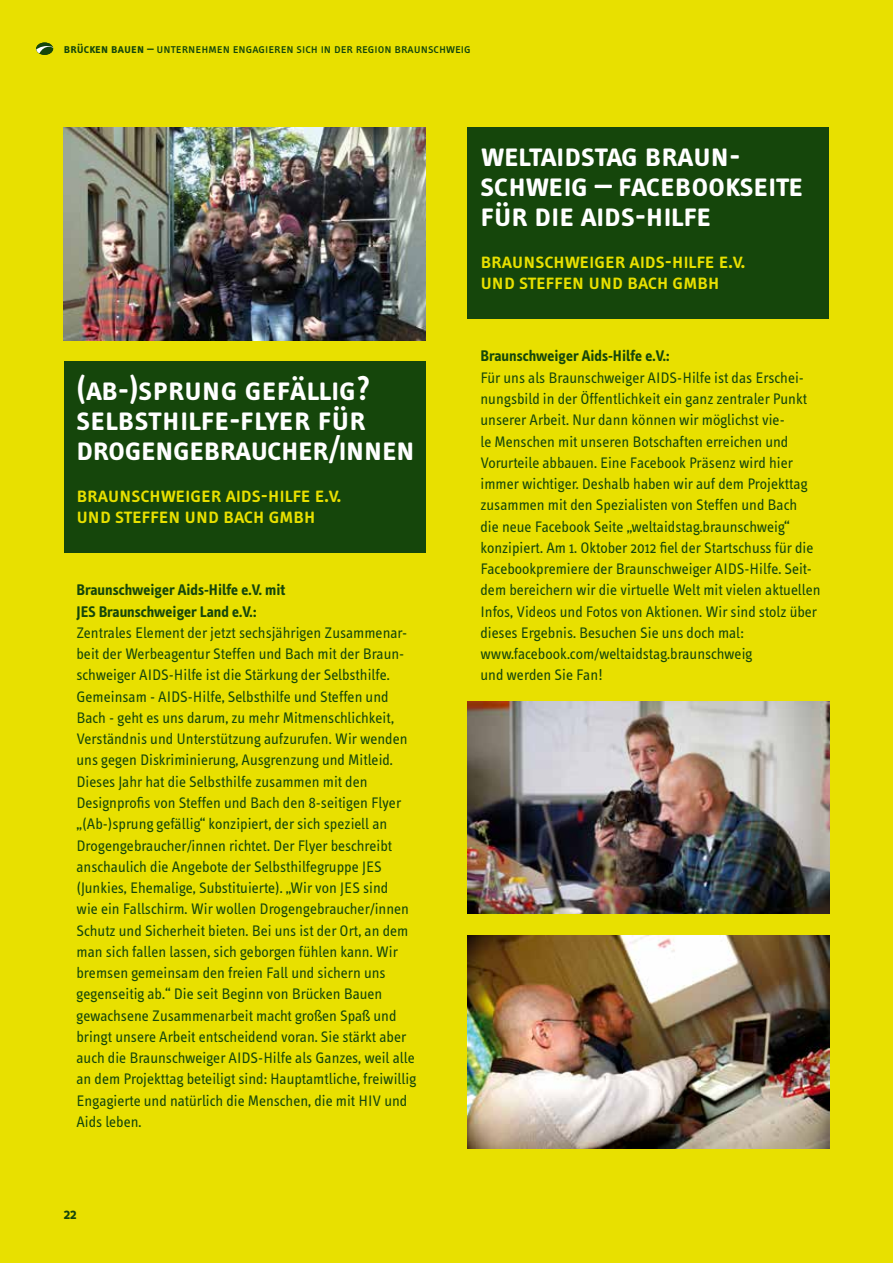
<style>
.page{position:relative;width:893px;height:1263px;background:#e8e000}
.page>*{position:absolute;margin:0;border:0;box-sizing:border-box;transform-origin:0 0}
.t1{font:34.5px/30px "Info Text Semi Bold Caps";letter-spacing:-.015em;color:#fff}
.t2{font:22.5px/21px "Info Text Medium Caps";letter-spacing:-.01em;color:#e8e000}
.t3{font:15.75px/21.3px "Info Text";color:#15460b}
.t4{font:700 15.75px/21.3px "Info Text";color:#15460b}
.t5{font:700 15px "Info Text";color:#15460b}
.t6{font:13.5px "Info Text Book Caps";color:#15460b}
.s1{font-family:"Info Text Semi Bold Caps"}
</style>
<div class="page">
<div style="left:36px;top:43px;width:17px;height:12px;background:#15460b;border-radius:50%"></div>
<svg style="left:36px;top:46px;width:17px;height:7px"></svg>
<img style="left:64px;top:128px;width:361px;height:212px">
<div style="left:64px;top:361px;width:361px;height:192px;background:#15460b"></div>
<div style="left:468px;top:128px;width:361px;height:191px;background:#15460b"></div>
<img style="left:468px;top:702px;width:361px;height:212px">
<img style="left:468px;top:935px;width:361px;height:213px">
<p class="t6" style="left:64px;top:41px;width:409px"><span class="s1">brücken bauen –</span> unternehmen engagieren sich in der region braunschweig</p>
<h1 class="t1" style="left:77px;top:374px;width:340px">(ab-)sprung gefällig? selbsthilfe-flyer für drogengebraucher/innen</h1>
<h2 class="t2" style="left:77px;top:484px;width:266px">braunschweiger aids-hilfe e.v. und steffen und bach gmbh</h2>
<p class="t4" style="left:77px;top:580px;width:210px">Braunschweiger Aids-Hilfe e.V. mit<br>JES Braunschweiger Land e.V.:</p>
<p class="t3" style="left:77px;top:622px;width:341px">Zentrales Element der jetzt sechsjährigen Zusammenar&shy;beit der Werbeagentur Steffen und Bach mit der Braun&shy;schweiger AIDS-Hilfe ist die Stärkung der Selbsthilfe.<br>Gemeinsam - AIDS-Hilfe, Selbsthilfe und Steffen und Bach - geht es uns darum, zu mehr Mitmenschlichkeit, Verständnis und Unterstützung aufzurufen. Wir wenden uns gegen Diskriminierung, Ausgrenzung und Mitleid.<br>Dieses Jahr hat die Selbsthilfe zusammen mit den Designprofis von Steffen und Bach den 8-seitigen Flyer „(Ab-)sprung gefällig“ konzipiert, der sich speziell an Drogengebraucher/innen richtet. Der Flyer beschreibt anschaulich die Angebote der Selbsthilfegruppe JES (Junkies, Ehemalige, Substituierte). „Wir von JES sind<br>wie ein Fallschirm. Wir wollen Drogengebraucher/innen Schutz und Sicherheit bieten. Bei uns ist der Ort, an dem man sich fallen lassen, sich geborgen fühlen kann. Wir bremsen gemeinsam den freien Fall und sichern uns gegenseitig ab.“ Die seit Beginn von Brücken Bauen gewachsene Zusammenarbeit macht großen Spaß und bringt unsere Arbeit entscheidend voran. Sie stärkt aber auch die Braunschweiger AIDS-Hilfe als Ganzes, weil alle an dem Projekttag beteiligt sind: Hauptamtliche, freiwillig Engagierte und natürlich die Menschen, die mit HIV und Aids leben.</p>
<p class="t5" style="left:64px;top:1205px;width:14px">22</p>
<h1 class="t1" style="left:480px;top:140px;width:325px">weltaidstag braun&shy;schweig – facebookseite für die aids-hilfe</h1>
<h2 class="t2" style="left:480px;top:250px;width:266px">braunschweiger aids-hilfe e.v. und steffen und bach gmbh</h2>
<p class="t4" style="left:480px;top:346px;width:191px">Braunschweiger Aids-Hilfe e.V.:</p>
<p class="t3" style="left:480px;top:367px;width:342px">Für uns als Braunschweiger AIDS-Hilfe ist das Erschei&shy;nungsbild in der Öffentlichkeit ein ganz zentraler Punkt unserer Arbeit. Nur dann können wir möglichst vie-<br>le Menschen mit unseren Botschaften erreichen und Vorurteile abbauen. Eine Facebook Präsenz wird hier immer wichtiger. Deshalb haben wir auf dem Projekttag zusammen mit den Spezialisten von Steffen und Bach<br>die neue Facebook Seite „weltaidstag.braunschweig“ konzipiert. Am 1. Oktober 2012 fiel der Startschuss für die Facebookpremiere der Braunschweiger AIDS-Hilfe. Seit&shy;dem bereichern wir die virtuelle Welt mit vielen aktuellen Infos, Videos und Fotos von Aktionen. Wir sind stolz über dieses Ergebnis. Besuchen Sie uns doch mal: www.facebook.com/weltaidstag.braunschweig<br>und werden Sie Fan!</p>
</div>
